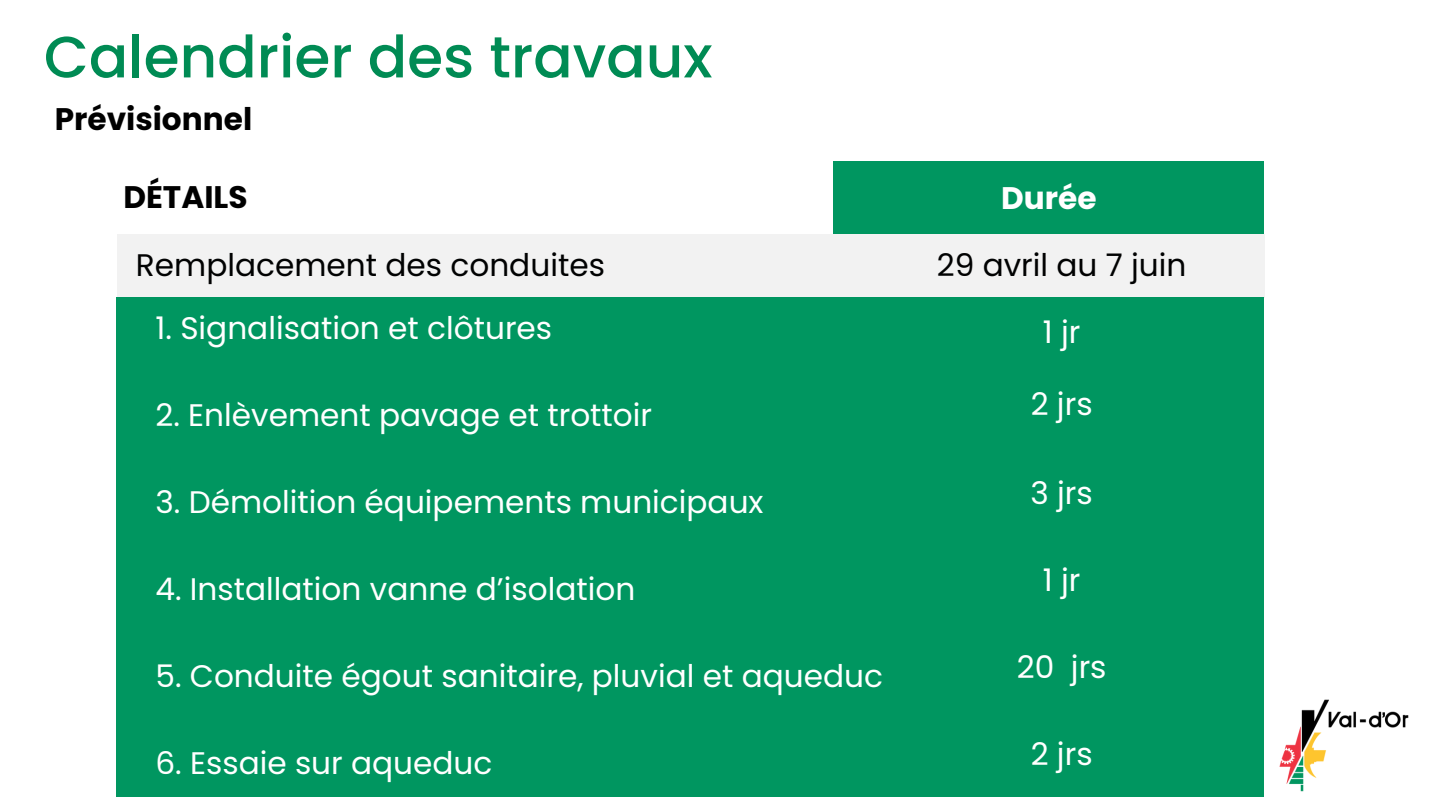
<style>
.page{position:relative;width:1440px;height:810px;background:#fff}
.page>*{position:absolute;margin:0;border:0;box-sizing:border-box;transform-origin:0 0}
.t1{font:500 58.2px "Poppins";color:#008b54}
.t2{font:31.2px "Poppins";color:#fff}
.t3{font:31.2px "Poppins";color:#010202}
.t4{font:700 31.2px "Poppins";color:#000}
.t5{font:700 31.2px "Poppins";color:#fff}
</style>
<div class="page">
<img style="left:1279px;top:699px;width:130px;height:93px">
<div style="left:834px;top:161px;width:430px;height:73px;background:#009660"></div>
<div style="left:117px;top:234px;width:1147px;height:63px;background:#f2f2f2"></div>
<div style="left:117px;top:297px;width:1147px;height:500px;background:#009660"></div>
<h3 class="t1" style="left:44px;top:16px;width:670px">Calendrier des travaux</h3>
<p class="t4" style="left:55px;top:97px;width:199px">Prévisionnel</p>
<h2 class="t4" style="left:123px;top:175px;width:126px">DÉTAILS</h2>
<h3 class="t3" style="left:136px;top:243px;width:470px">Remplacement des conduites</h3>
<p class="t2" style="left:156px;top:306px;width:398px">1. Signalisation et clôtures</p>
<p class="t2" style="left:156px;top:393px;width:498px">2. Enlèvement pavage et trottoir</p>
<p class="t2" style="left:156px;top:480px;width:610px">3. Démolition équipements municipaux</p>
<p class="t2" style="left:156px;top:567px;width:481px">4. Installation vanne d’isolation</p>
<p class="t2" style="left:156px;top:654px;width:729px">5. Conduite égout sanitaire, pluvial et aqueduc</p>
<p class="t2" style="left:156px;top:741px;width:339px">6. Essaie sur aqueduc</p>
<p class="t5" style="left:1001px;top:176px;width:97px">Durée</p>
<p class="t3" style="left:937px;top:243px;width:251px">29 avril au 7 juin</p>
<p class="t2" style="left:1043px;top:310px;width:39px">1 jr</p>
<p class="t2" style="left:1031px;top:382px;width:63px">2 jrs</p>
<p class="t2" style="left:1031px;top:471px;width:64px">3 jrs</p>
<p class="t2" style="left:1043px;top:559px;width:39px">1 jr</p>
<p class="t2" style="left:1017px;top:646px;width:91px">20 jrs</p>
<p class="t2" style="left:1031px;top:732px;width:63px">2 jrs</p>
</div>
